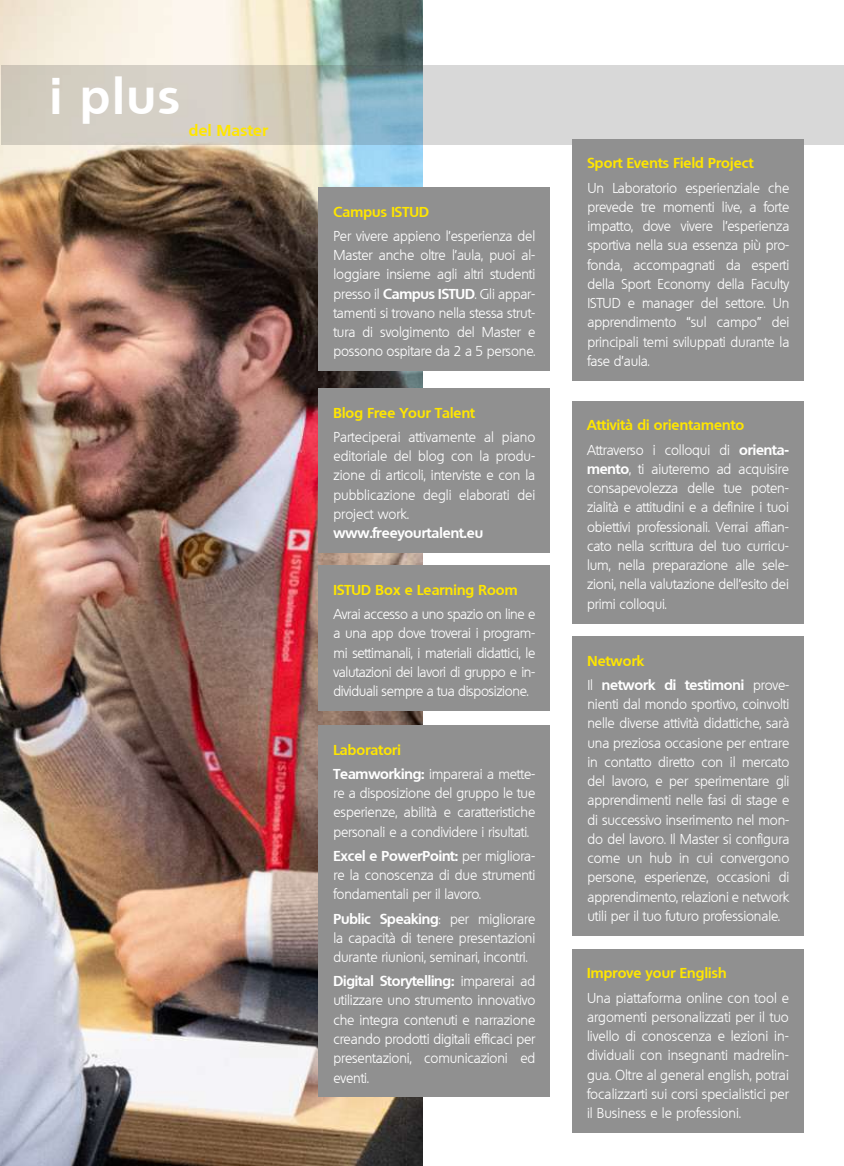
<style>
.page{position:relative;width:844px;height:1166px;background:#fff}
.page>*{position:absolute;margin:0;border:0;box-sizing:border-box;transform-origin:0 0}
.t1{font:700 48.12px "Quebec";color:#fff}
.t2{font:700 15.4px "Quebec";letter-spacing:.025em;color:#ffe600}
.t3{font:300 14px/19.2px "Quebec";letter-spacing:-.01em;color:#fff;text-align:justify}
.t4{font:700 14px/24.2px "Quebec";letter-spacing:.01em;color:#ffe600}
.t5{font:700 14px/24.2px "Quebec";color:#fff}
.s1{font-weight:700}
.s2{font-weight:700;color:#ffe600}
.s3{font-weight:300;color:#fff}
.s4{color:#fff}
.s5{color:#ffe600}
.s6{font-weight:300}
</style>
<div class="page">
<img style="left:0;top:0;width:423px;height:1166px">
<svg style="left:1px;top:65px;width:842px;height:80px;background:#cdcfcb"></svg>
<div style="left:318px;top:389px;width:232px;height:164px;background:#909090"></div>
<div style="left:318px;top:566px;width:232px;height:145px;background:#909090"></div>
<div style="left:572px;top:401px;width:231px;height:222px;background:#909090"></div>
<div style="left:318px;top:725px;width:232px;height:372px;background:#909090"></div>
<div style="left:318px;top:187px;width:232px;height:184px;background:#909090"></div>
<div style="left:572px;top:949px;width:231px;height:184px;background:#909090"></div>
<div style="left:572px;top:636px;width:232px;height:300px;background:#909090"></div>
<div style="left:572px;top:139px;width:232px;height:242px;background:#909090"></div>
<h1 class="t1" style="left:50px;top:65px;width:131px">i plus</h1>
<p class="t2" style="left:189px;top:120px;width:81px">del Master</p>
<p class="t4" style="left:333px;top:199px;width:97px">Campus ISTUD</p>
<p class="t3" style="left:333px;top:226px;width:203px">Per vivere appieno l'esperienza del Master anche oltre l'aula, puoi al&shy;loggiare insieme agli altri studenti presso il <span class="s1">Campus ISTUD</span>. Gli appar&shy;tamenti si trovano nella stessa strut&shy;tura di svolgimento del Master e possono ospitare da 2 a 5 persone.</p>
<p class="t4" style="left:333px;top:400px;width:143px">Blog Free Your Talent</p>
<p class="t3" style="left:333px;top:427px;width:203px">Parteciperai attivamente al piano editoriale del blog con la produ&shy;zione di articoli, interviste e con la pubblicazione degli elaborati dei project work.</p>
<p class="t5" style="left:333px;top:521px;width:151px">www.freeyourtalent.eu</p>
<p class="t4" style="left:333px;top:577px;width:186px">ISTUD Box e Learning Room</p>
<p class="t3" style="left:333px;top:604px;width:203px">Avrai accesso a uno spazio on line e a una app dove troverai i program&shy;mi settimanali, i materiali didattici, le valutazioni dei lavori di gruppo e in&shy;dividuali sempre a tua disposizione.</p>
<p class="t3" style="left:333px;top:737px;width:203px;line-height:24.2px"><span class="s2">Laboratori<br></span><span class="s1">Teamworking:</span> imparerai a mette-</p>
<p class="t3" style="left:333px;top:783px;width:203px">re a disposizione del gruppo le tue esperienze, abilità e caratteristiche personali e a condividere i risultati.</p>
<p class="t3" style="left:333px;top:846px;width:203px"><span class="s1">Excel e PowerPoint:</span> per migliora&shy;re la conoscenza di due strumenti fondamentali per il lavoro.</p>
<p class="t3" style="left:333px;top:909px;width:203px"><span class="s1">Public Speaking</span>: per migliorare la capacità di tenere presentazioni durante riunioni, seminari, incontri.</p>
<p class="t3" style="left:333px;top:971px;width:203px"><span class="s1">Digital Storytelling:</span> imparerai ad utilizzare uno strumento innovativo che integra contenuti e narrazione creando prodotti digitali efficaci per presentazioni, comunicazioni ed eventi.</p>
<p class="t4" style="left:587px;top:151px;width:167px">Sport Events Field Project</p>
<p class="t3" style="left:587px;top:178px;width:203px">Un Laboratorio esperienziale che prevede tre momenti live, a forte impatto, dove vivere l’esperienza sportiva nella sua essenza più pro&shy;fonda, accompagnati da esperti della Sport Economy della Faculty ISTUD e manager del settore. Un apprendimento “sul campo” dei principali temi sviluppati durante la fase d’aula.</p>
<p class="t4" style="left:587px;top:413px;width:203px">Attività di orientamento<br><span class="s3">Attraverso i colloqui di</span> <span class="s4">orienta-</span></p>
<p class="t3" style="left:587px;top:459px;width:203px"><span class="s1">mento</span>, ti aiuteremo ad acquisire consapevolezza delle tue poten&shy;zialità e attitudini e a definire i tuoi obiettivi professionali. Verrai affian&shy;cato nella scrittura del tuo curricu&shy;lum, nella preparazione alle sele&shy;zioni, nella valutazione dell'esito dei primi colloqui.</p>
<p class="t5" style="left:587px;top:648px;width:203px"><span class="s5">Network<br></span><span class="s6">Il</span> network di testimoni <span class="s6">prove-</span></p>
<p class="t3" style="left:587px;top:694px;width:203px">nienti dal mondo sportivo, coinvolti nelle diverse attività didattiche, sarà una preziosa occasione per entrare in contatto diretto con il mercato del lavoro, e per sperimentare gli apprendimenti nelle fasi di stage e di successivo inserimento nel mon&shy;do del lavoro. Il Master si configura come un hub in cui convergono persone, esperienze, occasioni di apprendimento, relazioni e network utili per il tuo futuro professionale.</p>
<p class="t4" style="left:587px;top:961px;width:141px">Improve your English</p>
<p class="t3" style="left:587px;top:988px;width:203px">Una piattaforma online con tool e argomenti personalizzati per il tuo livello di conoscenza e lezioni in&shy;dividuali con insegnanti madrelin&shy;gua. Oltre al general english, potrai focalizzarti sui corsi specialistici per il Business e le professioni.</p>
</div>
